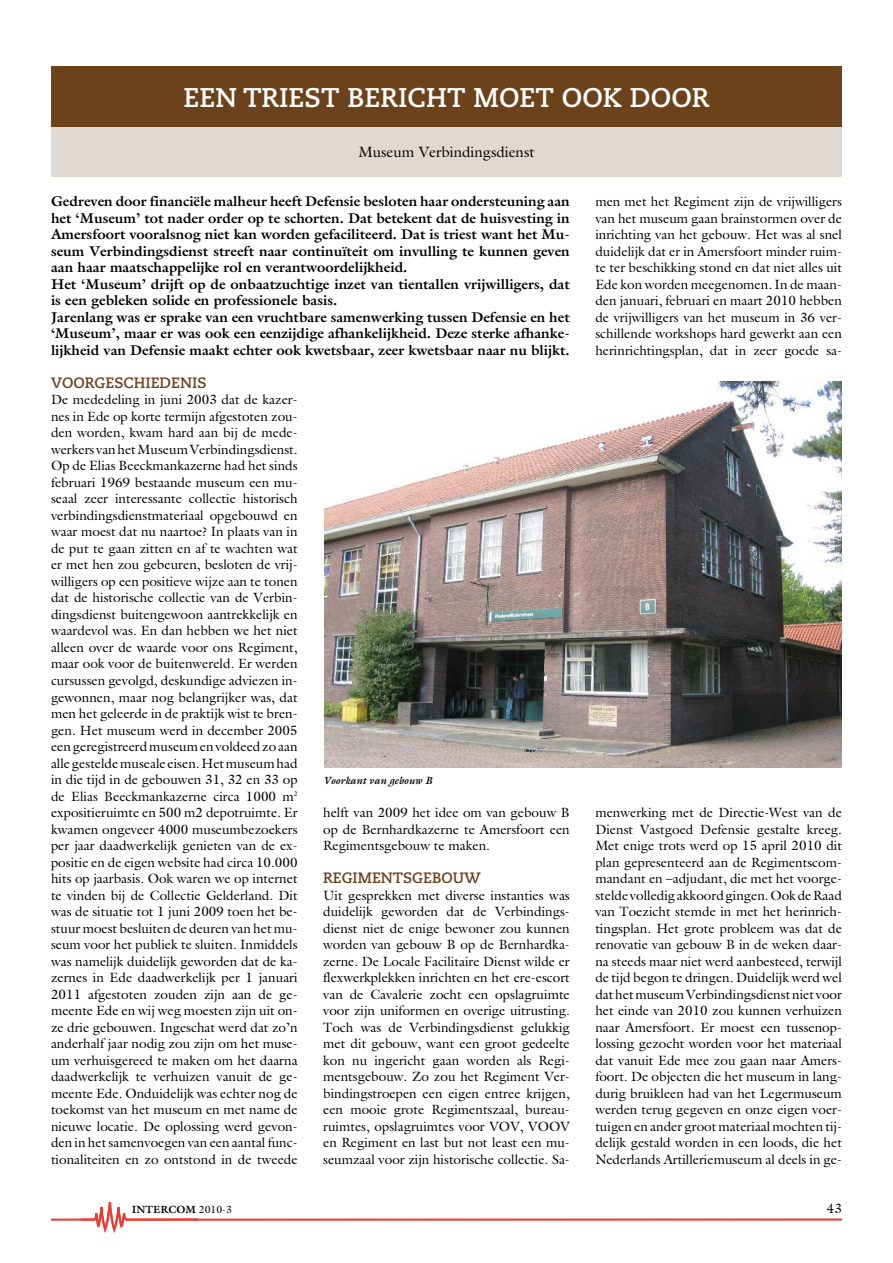
<style>
.page{position:relative;width:893px;height:1263px;background:#fff}
.page>*{position:absolute;margin:0;border:0;box-sizing:border-box;transform-origin:0 0}
.t1{font:700 27px "Caecilia";color:#fff}
.t2{font:700 15px "Caecilia";color:#6c421a}
.t3{font:15px "Galliard";color:#000}
.t4{font:700 14.25px/16.5px "Galliard";color:#000}
.t5{font:13.5px/16.5px "Galliard";color:#000;text-align:justify}
.t6{font:italic 700 10.5px "Galliard";color:#000}
.t7{font:700 10.5px "Galliard";color:#000}
.s1{font-weight:400}
</style>
<div class="page">
<svg style="left:51px;top:1202px;width:791px;height:31px"></svg>
<div style="left:51px;top:110px;width:791px;height:66px;background:#e1d9d1"></div>
<div style="left:51px;top:67px;width:791px;height:60px;background:#6c421a"></div>
<img style="left:324px;top:382px;width:517px;height:385px">
<h1 class="t1" style="left:184px;top:87px;width:527px">EEN TRIEST BERICHT MOET OOK DOOR</h1>
<p class="t3" style="left:358px;top:143px;width:178px">Museum Verbindingsdienst</p>
<p class="t4" style="left:51px;top:193px;width:520px">Gedreven door financiële malheur heeft Defensie besloten haar ondersteuning aan het ‘Museum’ tot nader order op te schorten. Dat betekent dat de huisvesting in Amersfoort vooralsnog niet kan worden gefaciliteerd. Dat is triest want het Mu&shy;seum Verbindingsdienst streeft naar continuïteit om invulling te kunnen geven aan haar maatschappelijke rol en verantwoordelijkheid.<br>Het ‘Museum’ drijft op de onbaatzuchtige inzet van tientallen vrijwilligers, dat is een gebleken solide en professionele basis.<br>Jarenlang was er sprake van een vruchtbare samenwerking tussen Defensie en het ‘Museum’, maar er was ook een eenzijdige afhankelijkheid. Deze sterke afhanke&shy;lijkheid van Defensie maakt echter ook kwetsbaar, zeer kwetsbaar naar nu blijkt.</p>
<p class="t2" style="left:51px;top:376px;width:157px">VOORGESCHIEDENIS</p>
<p class="t5" style="left:51px;top:392px;width:248px">De mededeling in juni 2003 dat de kazer&shy;nes in Ede op korte termijn afgestoten zou&shy;den worden, kwam hard aan bij de mede&shy;werkers vanhetMuseumVerbindingsdienst.<br>Op de Elias Beeckmankazerne had het sinds februari 1969 bestaande museum een mu&shy;seaal zeer interessante collectie historisch verbindingsdienstmateriaal opgebouwd en waar moest dat nu naartoe? In plaats van in de put te gaan zitten en af te wachten wat er met hen zou gebeuren, besloten de vrij&shy;willigers op een positieve wijze aan te tonen dat de historische collectie van de Verbin&shy;dingsdienst buitengewoon aantrekkelijk en waardevol was. En dan hebben we het niet alleen over de waarde voor ons Regiment, maar ook voor de buitenwereld. Er werden cursussen gevolgd, deskundige adviezen in&shy;gewonnen, maar nog belangrijker was, dat men het geleerde in de praktijk wist te bren&shy;gen. Het museum werd in december 2005 eengeregistreerdmuseumenvoldeedzoaan allegesteldemuseale eisen.Hetmuseumhad in die tijd in de gebouwen 31, 32 en 33 op de Elias Beeckmankazerne circa 1000 m<sup>2 </sup>expositieruimte en 500 m2 depotruimte. Er kwamen ongeveer 4000 museumbezoekers per jaar daadwerkelijk genieten van de ex&shy;positie en de eigen website had circa 10.000 hits op jaarbasis. Ook waren we op internet te vinden bij de Collectie Gelderland. Dit was de situatie tot 1 juni 2009 toen het be&shy;stuur moest besluiten de deuren van het mu&shy;seum voor het publiek te sluiten. Inmiddels was namelijk duidelijk geworden dat de ka&shy;zernes in Ede daadwerkelijk per 1 januari 2011 afgestoten zouden zijn aan de ge&shy;meente Ede en wij weg moesten zijn uit on&shy;ze drie gebouwen. Ingeschat werd dat zo’n anderhalf jaar nodig zou zijn om het muse&shy;um verhuisgereed te maken om het daarna daadwerkelijk te verhuizen vanuit de ge&shy;meente Ede. Onduidelijk was echter nog de toekomst van het museum en met name de nieuwe locatie. De oplossing werd gevon&shy;den in het samenvoegen van een aantal func&shy;tionaliteiten en zo ontstond in de tweede</p>
<p class="t6" style="left:323px;top:774px;width:110px">Voorkant van gebouw B</p>
<p class="t5" style="left:323px;top:804px;width:248px">helft van 2009 het idee om van gebouw B op de Bernhardkazerne te Amersfoort een Regimentsgebouw te maken.</p>
<p class="t2" style="left:323px;top:871px;width:159px">REGIMENTSGEBOUW</p>
<p class="t5" style="left:323px;top:887px;width:248px">Uit gesprekken met diverse instanties was duidelijk geworden dat de Verbindings&shy;dienst niet de enige bewoner zou kunnen worden van gebouw B op de Bernhardka&shy;zerne. De Locale Facilitaire Dienst wilde er flexwerkplekken inrichten en het ere-escort van de Cavalerie zocht een opslagruimte voor zijn uniformen en overige uitrusting.<br>Toch was de Verbindingsdienst gelukkig met dit gebouw, want een groot gedeelte kon nu ingericht gaan worden als Regi&shy;mentsgebouw. Zo zou het Regiment Ver&shy;bindingstroepen een eigen entree krijgen, een mooie grote Regimentszaal, bureau&shy;ruimtes, opslagruimtes voor VOV, VOOV en Regiment en last but not least een mu&shy;seumzaal voor zijn historische collectie. Sa-</p>
<p class="t5" style="left:595px;top:193px;width:248px">men met het Regiment zijn de vrijwilligers van het museum gaan brainstormen over de inrichting van het gebouw. Het was al snel duidelijk dat er in Amersfoort minder ruim&shy;te ter beschikking stond en dat niet alles uit Ede kon worden meegenomen. In de maan&shy;den januari, februari en maart 2010 hebben de vrijwilligers van het museum in 36 ver&shy;schillende workshops hard gewerkt aan een herinrichtingsplan, dat in zeer goede sa-</p>
<p class="t5" style="left:595px;top:804px;width:248px">menwerking met de Directie-West van de Dienst Vastgoed Defensie gestalte kreeg.<br>Met enige trots werd op 15 april 2010 dit plan gepresenteerd aan de Regimentscom&shy;mandant en –adjudant, die met het voorge&shy;stelde volledigakkoordgingen.OokdeRaad van Toezicht stemde in met het herinrich&shy;tingsplan. Het grote probleem was dat de renovatie van gebouw B in de weken daar&shy;na steeds maar niet werd aanbesteed, terwijl de tijd begon te dringen. Duidelijk werd wel dathetmuseumVerbindingsdienstniet voor het einde van 2010 zou kunnen verhuizen naar Amersfoort. Er moest een tussenop&shy;lossing gezocht worden voor het materiaal dat vanuit Ede mee zou gaan naar Amers&shy;foort. De objecten die het museum in lang&shy;durig bruikleen had van het Legermuseum werden terug gegeven en onze eigen voer&shy;tuigen en ander groot materiaal mochten tij&shy;delijk gestald worden in een loods, die het Nederlands Artilleriemuseum al deels in ge-</p>
<p class="t7" style="left:132px;top:1203px;width:102px">INTERCOM <span class="s1">2010-3</span></p>
<p class="t5" style="left:827px;top:1200px;width:17px">43</p>
</div>
